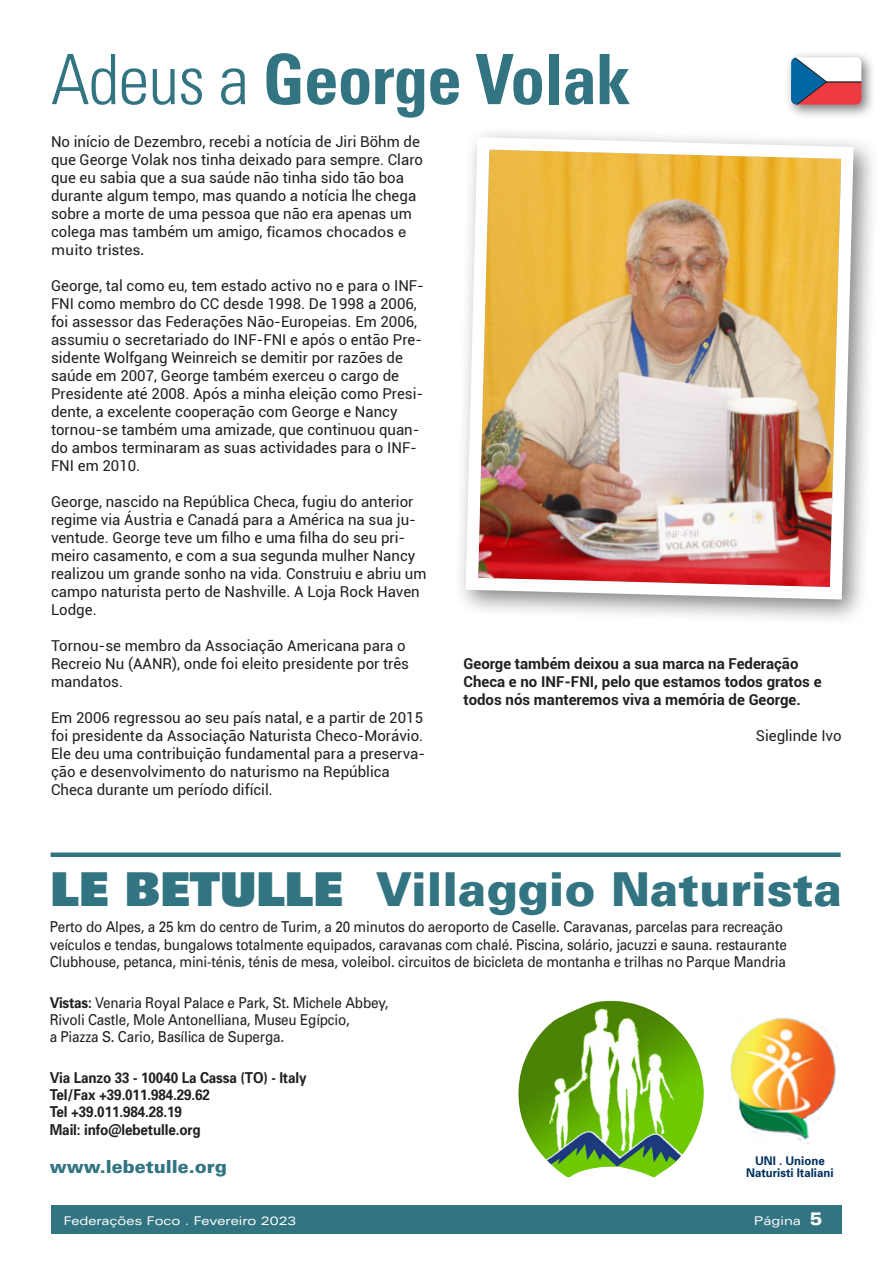
<style>
.page{position:relative;width:893px;height:1263px;background:#fff}
.page>*{position:absolute;margin:0;border:0;box-sizing:border-box;transform-origin:0 0}
.Standard_Artikel_Tex{font:700 condensed 69.45px "Univers";letter-spacing:-.015em;color:#327482}
.t1{font:900 46.65px "Univers";color:#327482}
.Standard_Artikel_Tex-2{font:900 18px "Univers";color:#327482}
.Standard_Artikel_Tex-3{font:15px/18px "Roboto";color:#231f20}
.t2{font:15px/17.2px "Univers";letter-spacing:-.015em;color:#231f20;scale:.9 1}
.t3{font:700 15px/18px "Roboto";color:#231f20}
.Standard_Artikel_Tex-4{font:700 15px/17.2px "Univers";letter-spacing:-.01em;color:#231f20;scale:.9 1}
.t4{font:expanded 12px "Univers";color:#fff}
.t5{font:700 12px/12px "Univers";color:#002f5f;text-align:center;scale:.95 1}
.s1{font-weight:300}
.s2{font-family:"Univers"}
.s3{font-style:inherit}
.s4{font-weight:700}
.s5{font-weight:900;font-size:18px}
</style>
<div class="page">
<div style="left:51px;top:1205px;width:791px;height:29px;background:#327482"></div>
<div style="left:454px;top:126px;width:425px;height:500px;background:#231f20;opacity:.55"></div>
<img style="left:459px;top:131px;width:401px;height:475px">
<img style="left:518px;top:1000px;width:186px;height:177px">
<img style="left:730px;top:1018px;width:107px;height:126px">
<div style="left:51px;top:852px;width:790px;height:5px;background:#327482"></div>
<div style="left:784px;top:51px;width:92px;height:68px;background:#231f20;opacity:.6"></div>
<svg style="left:791px;top:57px;width:70px;height:48px"></svg>
<p class="Standard_Artikel_Tex" style="left:51px;top:37px;width:581px"><span class="s1">Adeus a</span> George Volak</p>
<p class="Standard_Artikel_Tex-3" style="left:51px;top:132px;width:373px">No início de Dezembro, recebi a notícia de Jiri Böhm de que George Volak nos tinha deixado para sempre. Claro que eu sabia que a sua saúde não tinha sido tão boa durante algum tempo, mas quando a notícia lhe chega sobre a morte de uma pessoa que não era apenas um colega mas também um amigo, <span class="s2">ficamos chocados e muito tristes.</span></p>
<p class="Standard_Artikel_Tex-3" style="left:51px;top:276px;width:374px">George, tal como eu, tem estado activo no e para o INF-FNI como membro do CC desde 1998. De 1998 a 2006, foi assessor das Federações Não-Europeias. Em 2006, assumiu o secretariado do INF-FNI e após o então Pre&shy;sidente Wolfgang Weinreich se demitir por razões de saúde em 2007, George também exerceu o cargo de Presidente até 2008. Após a minha eleição como Presi&shy;dente, a excelente cooperação com George e Nancy tornou-se também uma amizade, que continuou quan&shy;do ambos terminaram as suas actividades para o INF-FNI em 2010.</p>
<p class="Standard_Artikel_Tex-3" style="left:51px;top:492px;width:377px">George, nascido na República Checa, fugiu do anterior regime via Áustria e Canadá para a América na sua ju&shy;ventude. George teve um filho e uma filha do seu pri&shy;meiro casamento, e com a sua segunda mulher Nancy realizou um grande sonho na vida. Construiu e abriu um campo naturista perto de Nashville. A Loja Rock Haven Lodge.</p>
<p class="Standard_Artikel_Tex-3" style="left:51px;top:636px;width:360px">Tornou-se membro da Associação Americana para o<br>Recreio Nu (AANR), onde foi eleito presidente por três mandatos.</p>
<p class="Standard_Artikel_Tex-3" style="left:51px;top:708px;width:376px">Em 2006 regressou ao seu país natal, e a partir de 2015 foi presidente da Associação Naturista Checo-Morávio.<br>Ele deu uma contribuição fundamental para a preserva&shy;ção e desenvolvimento do naturismo na República Checa durante um período difícil.</p>
<p class="t3" style="left:463px;top:654px;width:360px">George também deixou a sua marca na Federação<br>Checa e no INF-FNI, pelo que estamos todos gratos e todos nós manteremos viva a memória de George.</p>
<p class="Standard_Artikel_Tex-3" style="left:756px;top:726px;width:87px">Sieglinde Ivo</p>
<p class="t1" style="left:51px;top:860px;width:793px"><span class="s3">LE BETULLE</span> Villaggio Naturista</p>
<p class="t2" style="left:50px;top:918px;width:820px">Perto do Alpes, a 25 km do centro de Turim, a 20 minutos do aeroporto de Caselle. Caravanas, parcelas para recreação veículos e tendas, bungalows totalmente equipados, caravanas com chalé. Piscina, solário, jacuzzi e sauna. restaurante<br>Clubhouse, petanca, mini-ténis, ténis de mesa, voleibol. circuitos de bicicleta de montanha e trilhas no Parque Mandria</p>
<p class="t2" style="left:50px;top:994px;width:378px"><span class="s4">Vistas:</span> Venaria Royal Palace e Park, St. Michele Abbey,<br>Rivoli Castle, Mole Antonelliana, Museu Egípcio,<br>a Piazza S. Cario, Basílica de Superga.</p>
<p class="Standard_Artikel_Tex-4" style="left:50px;top:1069px;width:287px">Via Lanzo 33 - 10040 La Cassa (TO) - Italy<br>Tel/Fax +39.011.984.29.62<br>Tel +39.011.984.28.19<br>Mail: info@lebetulle.org</p>
<p class="Standard_Artikel_Tex-2" style="left:50px;top:1155px;width:178px">www.lebetulle.org</p>
<p class="t5" style="left:746px;top:1155px;width:94px">UNI . Unione<br>Naturisti Italiani</p>
<p class="t4" style="left:64px;top:1214px;width:234px">Federações Foco . Fevereiro 2023</p>
<p class="t4" style="left:754px;top:1214px;width:70px">Página <span class="s5">5</span></p>
</div>
